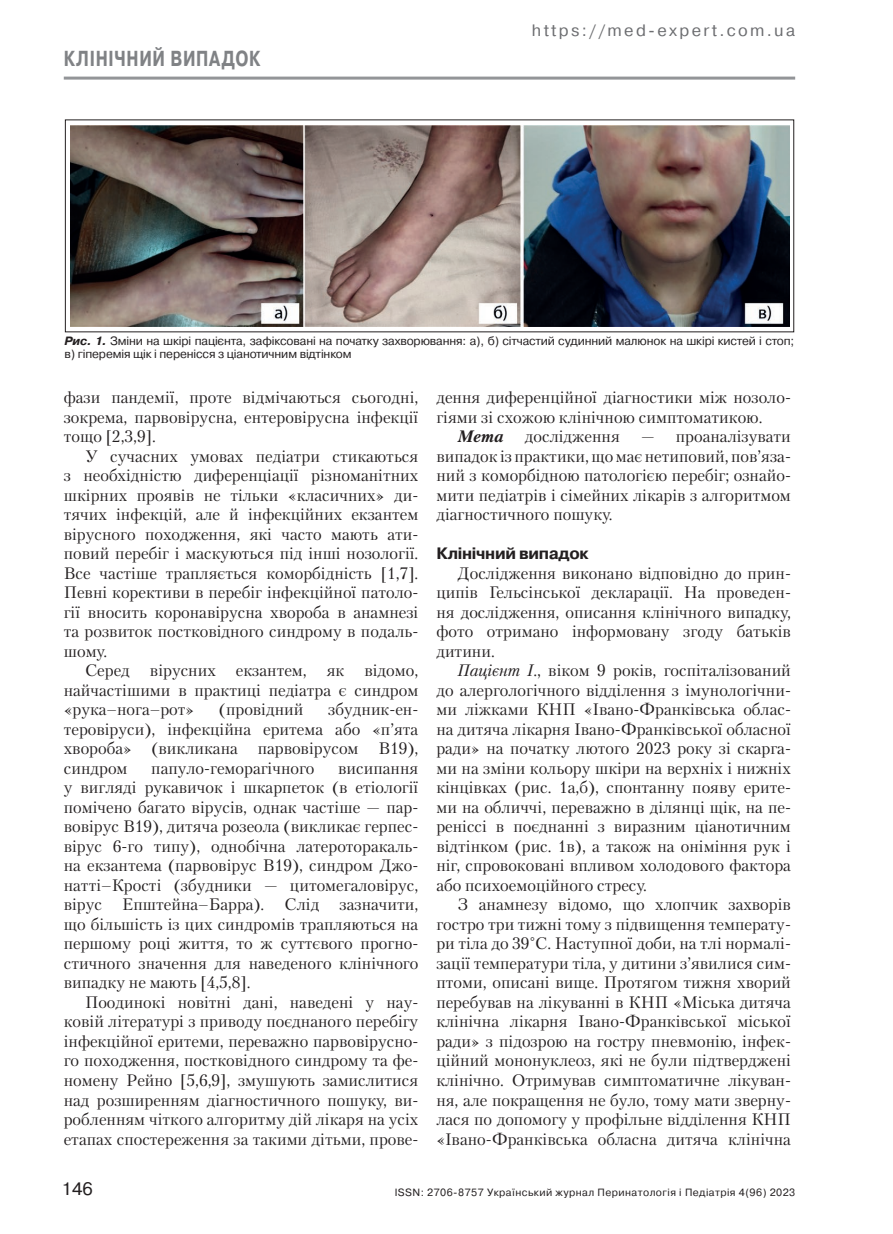
<style>
.page{position:relative;width:893px;height:1234px;background:#fff}
.page>*{position:absolute;margin:0;border:0;box-sizing:border-box;transform-origin:0 0}
.t1{font:700 21.75px "Pragmatica";letter-spacing:.04em;color:#808285;scale:.76 1}
.t2{font:18px "Pragmatica C";color:#231f20}
.ТЕКСТ{font:16.5px/19.5px "Petersburg";color:#231f20;text-align:justify}
.Абзац_буквиця{font:16.5px/19.5px "Petersburg";color:#231f20;text-align:justify}
.t3{font:16.5px "Pragmatica C";letter-spacing:.14em;color:#6c6d70}
.Підзаголовок{font:700 16.5px "Pragmatica";letter-spacing:-.02em;color:#231f20}
.ТЕКСТ-2{font:italic 700 16.5px "Petersburg";color:#231f20}
.Tabl-Shapka{font:12px/13.5px "Pragmatica";letter-spacing:-.01em;color:#231f20}
.t4{font:10.5px "Pragmatica C";letter-spacing:.04em;color:#231f20}
.s1{font-weight:700;font-style:italic}
.s2{font-style:italic}
</style>
<div class="page">
<hr style="left:64px;top:77px;width:731px;height:3px;background:#939598">
<img style="left:70px;top:125px;width:719px;height:201px">
<h1 class="t1" style="left:64px;top:45px;width:260px">КЛІНІЧНИЙ ВИПАДОК</h1>
<p class="t3" style="left:532px;top:21px;width:265px">https://med-expert.com.ua</p>
<p class="Tabl-Shapka" style="left:64px;top:334px;width:731px"><span class="s1">Рис. 1.</span> Зміни на шкірі пацієнта, зафіксовані на початку захворювання: а), б) сітчастий судинний малюнок на шкірі кистей і стоп; в) гіперемія щік і перенісся з ціанотичним відтінком</p>
<p class="Абзац_буквиця" style="left:64px;top:387px;width:356px">фази пандемії, проте відмічаються сьогодні, зокрема, парвовірусна, ентеровірусна інфекції тощо [2,3,9].</p>
<p class="ТЕКСТ" style="left:64px;top:445px;width:356px;text-indent:21px">У сучасних умовах педіатри стикаються з необхідністю диференціації різноманітних шкірних проявів не тільки «класичних» ди&shy;тячих інфекцій, але й інфекційних екзантем вірусного походження, які часто мають ати&shy;повий перебіг і маскуються під інші нозології.<br>Все частіше трапляється коморбідність [1,7].<br>Певні корективи в перебіг інфекційної патоло&shy;гії вносить коронавірусна хвороба в анамнезі та розвиток постковідного синдрому в подаль&shy;шому.</p>
<p class="ТЕКСТ" style="left:64px;top:660px;width:356px;text-indent:21px">Серед вірусних екзантем, як відомо, найчастішими в практиці педіатра є синдром «рука–нога–рот»</p>
<p class="ТЕКСТ" style="left:64px;top:699px;width:356px;text-indent:265px">збудник-ен&shy;теровіруси), інфекційна еритема або «п’ята хвороба» (викликана парвовірусом В19), синдром</p>
<p class="ТЕКСТ" style="left:219px;top:699px;width:86px">(провідний</p>
<p class="ТЕКСТ" style="left:151px;top:757px;width:165px">папуло-геморагічного</p>
<p class="ТЕКСТ" style="left:64px;top:757px;width:356px;text-indent:274px">висипання у вигляді рукавичок і шкарпеток (в етіології помічено багато вірусів, однак частіше — пар&shy;вовірус В19), дитяча розеола (викликає герпес&shy;вірус 6-го типу), однобічна латероторакаль&shy;на екзантема (парвовірус В19), синдром Джо&shy;натті–Крості (збудники — цитомегаловірус, вірус Епштейна–Барра). Слід зазначити, що більшість із цих синдромів трапляються на першому році життя, то ж суттєвого прогно&shy;стичного значення для наведеного клінічного випадку не мають [4,5,8].</p>
<p class="ТЕКСТ" style="left:64px;top:991px;width:356px;text-indent:21px">Поодинокі новітні дані, наведені у нау&shy;ковій літературі з приводу поєднаного перебігу інфекційної еритеми, переважно парвовірусно&shy;го походження, постковідного синдрому та фе&shy;номену Рейно [5,6,9], змушують замислитися над розширенням діагностичного пошуку, ви&shy;робленням чіткого алгоритму дій лікаря на усіх етапах спостереження за такими дітьми, прове-</p>
<p class="ТЕКСТ" style="left:436px;top:387px;width:356px">дення диференційної діагностики між нозоло&shy;гіями зі схожою клінічною симптоматикою.</p>
<p class="ТЕКСТ-2" style="left:458px;top:425px;width:48px">Мета</p>
<p class="ТЕКСТ" style="left:525px;top:426px;width:96px">дослідження</p>
<p class="ТЕКСТ" style="left:436px;top:426px;width:356px;text-indent:205px">— проаналізувати випадок із практики, що має нетиповий, пов’яза&shy;ний з коморбідною патологією перебіг; ознайо&shy;мити педіатрів і сімейних лікарів з алгоритмом діагностичного пошуку.</p>
<p class="Підзаголовок" style="left:436px;top:542px;width:154px">Клінічний випадок</p>
<p class="ТЕКСТ" style="left:436px;top:562px;width:356px;text-indent:21px">Дослідження виконано відповідно до прин&shy;ципів Гельсінської декларації. На проведен&shy;ня дослідження, описання клінічного випадку, фото отримано інформовану згоду батьків дитини.</p>
<p class="ТЕКСТ" style="left:436px;top:660px;width:356px;text-indent:21px"><span class="s2">Пацієнт І.</span>, віком 9 років, госпіталізований до алергологічного відділення з імунологічни&shy;ми ліжками КНП «Івано-Франківська облас&shy;на дитяча лікарня Івано-Франківської обласної ради» на початку лютого 2023 року зі скарга&shy;ми на зміни кольору шкіри на верхніх і нижніх кінцівках (рис. 1а,б), спонтанну появу ерите&shy;ми на обличчі, переважно в ділянці щік, на пе&shy;реніссі в поєднанні з виразним ціанотичним відтінком (рис. 1в), а також на оніміння рук і ніг, спровоковані впливом холодового фактора або психоемоційного стресу.</p>
<p class="ТЕКСТ" style="left:436px;top:894px;width:356px;text-indent:21px">З анамнезу відомо, що хлопчик захворів гостро три тижні тому з підвищення температу&shy;ри тіла до 39°C. Наступної доби, на тлі нормалі&shy;зації температури тіла, у дитини з’явилися сим&shy;птоми, описані вище. Протягом тижня хворий перебував на лікуванні в КНП «Міська дитяча клінічна лікарня Івано-Франківської міської ради» з підозрою на гостру пневмонію, інфек&shy;ційний мононуклеоз, які не були підтверджені клінічно. Отримував симптоматичне лікуван&shy;ня, але покращення не було, тому мати зверну&shy;лася по допомогу у профільне відділення КНП «Івано-Франківська обласна дитяча клінічна</p>
<p class="t2" style="left:62px;top:1178px;width:33px">146</p>
<p class="t4" style="left:395px;top:1186px;width:402px">ISSN: 2706-8757 Український журнал Перинатологія і Педіатрія 4(96) 2023</p>
</div>
